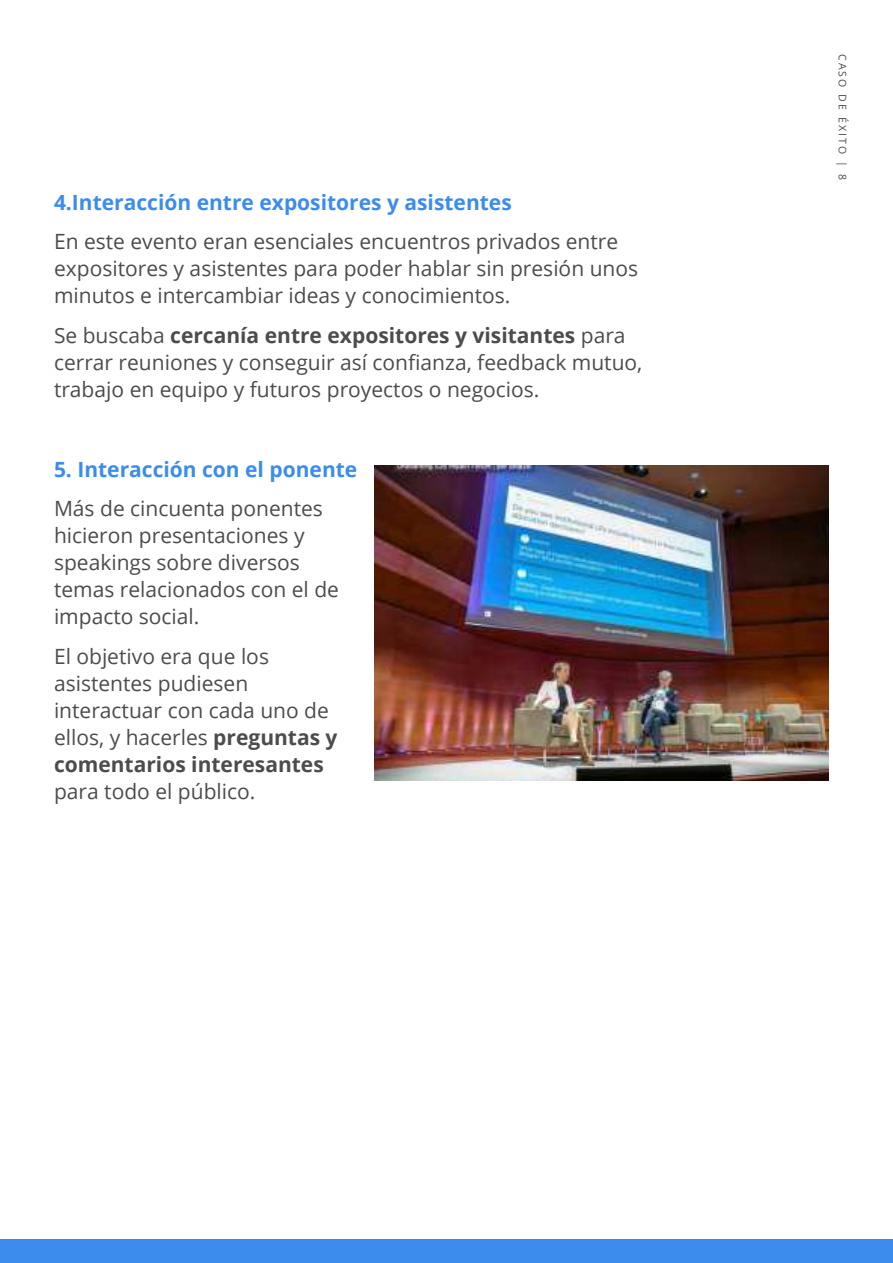
<style>
.page{position:relative;width:893px;height:1263px;background:#fff}
.page>*{position:absolute;margin:0;border:0;box-sizing:border-box;transform-origin:0 0}
.t1{font:21px/27px "Open Sans";color:#4c4c4e}
.t2{font:700 21px "Open Sans";color:#3b8ced}
.t3{font:10.5px "Open Sans";letter-spacing:.2em;color:#4c4c4e}
.s1{font-weight:700}
</style>
<div class="page">
<div style="left:0;top:1239px;width:892px;height:23px;background:#3b8ced"></div>
<img style="left:375px;top:465px;width:453px;height:315px">
<p class="t2" style="left:54px;top:193px;width:459px">4.Interacción entre expositores y asistentes</p>
<p class="t1" style="left:54px;top:230px;width:585px">En este evento eran esenciales encuentros privados entre expositores y asistentes para poder hablar sin presión unos minutos e intercambiar ideas y conocimientos.</p>
<p class="t1" style="left:54px;top:324px;width:590px">Se buscaba <span class="s1">cercanía entre expositores y visitantes</span> para cerrar reuniones y conseguir así confianza, feedback mutuo, trabajo en equipo y futuros proyectos o negocios.</p>
<p class="t2" style="left:54px;top:460px;width:305px">5. Interacción con el ponente</p>
<p class="t1" style="left:54px;top:497px;width:286px">Más de cincuenta ponentes hicieron presentaciones y speakings sobre diversos temas relacionados con el de impacto social.</p>
<p class="t1" style="left:54px;top:645px;width:285px">El objetivo era que los asistentes pudiesen interactuar con cada uno de ellos, y hacerles <span class="s1">preguntas y comentarios interesantes</span></p>
<p class="t1" style="left:54px;top:780px;width:203px">para todo el público.</p>
<p class="t3" style="left:847px;top:54px;width:127px;rotate:90deg">CASO DE ÉXITO | 8</p>
</div>
